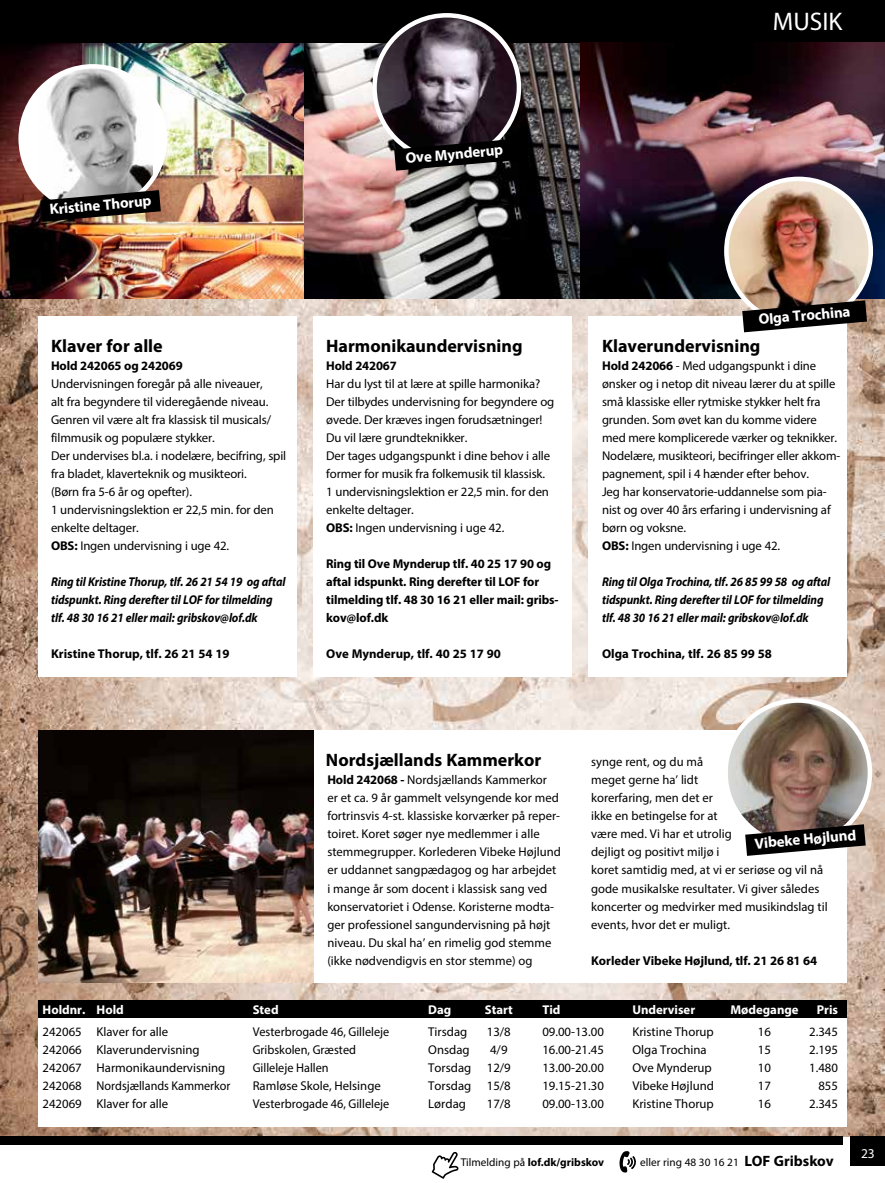
<style>
.page{position:relative;width:885px;height:1183px;background:#fff}
.page>*{position:absolute;margin:0;border:0;box-sizing:border-box;transform-origin:0 0}
.t1{font:25.5px "Myriad Pro";color:#fff}
.t2{font:700 18px "Myriad Pro";color:#000}
.t3{font:700 15px "Myriad Pro";color:#fff}
.t4{font:13.5px "Myriad Pro";color:#fff}
.t5{font:12.75px/18px "Myriad Pro";color:#000}
.t6{font:700 12.75px/18px "Myriad Pro";letter-spacing:-.01em;color:#000}
.t7{font:italic 700 12.75px/18px "Myriad Pro";letter-spacing:-.01em;color:#000;scale:.92 1}
.t8{font:12.75px "Myriad Pro";color:#000;scale:.96 1}
.t9{font:700 12.75px "Myriad Pro";color:#fff}
.t10{font:11.25px "Myriad Pro";color:#000}
.t11{font:700 11.25px "Myriad Pro";color:#000}
.s1{font-weight:700}
.s2{font-weight:400}
.s3{font-weight:700;font-size:15px}
</style>
<div class="page">
<img style="left:0;top:298px;width:884px;height:837px">
<img style="left:0;top:43px;width:884px;height:255px">
<div style="left:313px;top:730px;width:533px;height:252px;background:#fff"></div>
<div style="left:850px;top:1135px;width:34px;height:30px;background:#000"></div>
<svg style="left:431px;top:1152px;width:27px;height:26px"></svg>
<svg style="left:619px;top:1151px;width:17px;height:21px"></svg>
<div style="left:0;top:1135px;width:842px;height:9px;background:#000"></div>
<div style="left:0;top:0;width:884px;height:43px;background:#000"></div>
<div style="left:588px;top:316px;width:258px;height:360px;background:#fff"></div>
<div style="left:38px;top:1000px;width:808px;height:18px;background:#000"></div>
<div style="left:38px;top:1018px;width:808px;height:108px;background:#fff"></div>
<div style="left:38px;top:316px;width:258px;height:360px;background:#fff"></div>
<div style="left:313px;top:316px;width:258px;height:360px;background:#fff"></div>
<img style="left:726px;top:179px;width:144px;height:144px;border-radius:72px">
<div style="left:724px;top:176px;width:148px;height:149px;border:4px solid #fff;border-radius:50%"></div>
<svg style="left:742px;top:300px;width:124px;height:32px"></svg>
<img style="left:728px;top:700px;width:141px;height:144px">
<div style="left:723px;top:698px;width:149px;height:149px;border:4px solid #fff;border-radius:50%"></div>
<svg style="left:745px;top:824px;width:120px;height:31px"></svg>
<img style="left:38px;top:730px;width:275px;height:252px">
<div style="left:21px;top:66px;width:144px;height:145px;background:#fff;border-radius:50%"></div>
<img style="left:38px;top:66px;width:115px;height:145px">
<div style="left:18px;top:64px;width:149px;height:149px;border:4px solid #fff;border-radius:50%"></div>
<img style="left:374px;top:15px;width:144px;height:145px">
<div style="left:372px;top:13px;width:149px;height:149px;border:4px solid #fff;border-radius:50%"></div>
<svg style="left:40px;top:190px;width:121px;height:32px"></svg>
<svg style="left:394px;top:139px;width:120px;height:32px"></svg>
<h1 class="t1" style="left:772px;top:5px;width:71px">MUSIK</h1>
<p class="t3" style="left:49px;top:200px;width:104px;rotate:-5deg">Kristine Thorup</p>
<p class="t3" style="left:404px;top:148px;width:99px;rotate:-5deg">Ove Mynderup</p>
<h2 class="t2" style="left:51px;top:334px;width:113px">Klaver for alle</h2>
<h2 class="t2" style="left:326px;top:334px;width:198px">Harmonikaundervisning</h2>
<p class="t6" style="left:51px;top:356px;width:133px">Hold 242065 og 242069</p>
<p class="t5" style="left:51px;top:374px;width:237px">Undervisningen foregår på alle niveauer,<br>alt fra begyndere til videregående niveau.<br>Genren vil være alt fra klassisk til musicals/ filmmusik og populære stykker.<br>Der undervises bl.a. i nodelære, becifring, spil fra bladet, klaverteknik og musikteori.<br>(Børn fra 5-6 år og opefter).<br>1 undervisningslektion er 22,5 min. for den enkelte deltager.<br><span class="s1">OBS:</span> Ingen undervisning i uge 42.</p>
<p class="t7" style="left:51px;top:572px;width:256px">Ring til Kristine Thorup, tlf. 26 21 54 19 og aftal tidspunkt. Ring derefter til LOF for tilmelding tlf. 48 30 16 21 eller mail: gribskov@lof.dk</p>
<p class="t6" style="left:51px;top:644px;width:180px">Kristine Thorup, tlf. 26 21 54 19</p>
<p class="t6" style="left:326px;top:356px;width:72px">Hold 242067</p>
<p class="t5" style="left:326px;top:374px;width:230px">Har du lyst til at lære at spille harmonika?<br>Der tilbydes undervisning for begyndere og øvede. Der kræves ingen forudsætninger!<br>Du vil lære grundteknikker.<br>Der tages udgangspunkt i dine behov i alle former for musik fra folkemusik til klassisk.<br>1 undervisningslektion er 22,5 min. for den enkelte deltager.<br><span class="s1">OBS:</span> Ingen undervisning i uge 42.</p>
<p class="t6" style="left:326px;top:554px;width:234px">Ring til Ove Mynderup tlf. 40 25 17 90 og aftal idspunkt. Ring derefter til LOF for tilmelding tlf. 48 30 16 21 eller mail: gribs&shy;kov@lof.dk</p>
<p class="t6" style="left:326px;top:644px;width:176px">Ove Mynderup, tlf. 40 25 17 90</p>
<p class="t3" style="left:757px;top:309px;width:94px;rotate:-5deg">Olga Trochina</p>
<h2 class="t2" style="left:602px;top:334px;width:160px">Klaverundervisning</h2>
<p class="t5" style="left:602px;top:356px;width:240px"><span class="s1">Hold 242066</span> - Med udgangspunkt i dine ønsker og i netop dit niveau lærer du at spille små klassiske eller rytmiske stykker helt fra grunden. Som øvet kan du komme videre med mere komplicerede værker og teknikker.<br>Nodelære, musikteori, becifringer eller akkom&shy;pagnement, spil i 4 hænder efter behov.<br>Jeg har konservatorie-uddannelse som pia&shy;nist og over 40 års erfaring i undervisning af børn og voksne.<br><span class="s1">OBS:</span> Ingen undervisning i uge 42.</p>
<p class="t7" style="left:602px;top:572px;width:250px">Ring til Olga Trochina, tlf. 26 85 99 58 og aftal tidspunkt. Ring derefter til LOF for tilmelding tlf. 48 30 16 21 eller mail: gribskov@lof.dk</p>
<p class="t6" style="left:602px;top:644px;width:171px">Olga Trochina, tlf. 26 85 99 58</p>
<h2 class="t2" style="left:326px;top:748px;width:217px">Nordsjællands Kammerkor</h2>
<p class="t5" style="left:327px;top:770px;width:235px"><span class="s1">Hold 242068 -</span> Nordsjællands Kammerkor<br>er et ca. 9 år gammelt velsyngende kor med fortrinsvis 4-st. klassiske korværker på reper&shy;toiret. Koret søger nye medlemmer i alle stemmegrupper. Korlederen Vibeke Højlund er uddannet sangpædagog og har arbejdet i mange år som docent i klassisk sang ved konservatoriet i Odense. Koristerne modta&shy;ger professionel sangundervisning på højt niveau. Du skal ha’ en rimelig god stemme (ikke nødvendigvis en stor stemme) og</p>
<p class="t5" style="left:591px;top:752px;width:238px">synge rent, og du må<br>meget gerne ha’ lidt<br>korerfaring, men det er<br>ikke en betingelse for at<br>være med. Vi har et utrolig<br>dejligt og positivt miljø i<br>koret samtidig med, at vi er seriøse og vil nå gode musikalske resultater. Vi giver således koncerter og medvirker med musikindslag til events, hvor det er muligt.</p>
<p class="t6" style="left:591px;top:950px;width:228px">Korleder Vibeke Højlund, tlf. 21 26 81 64</p>
<p class="t3" style="left:753px;top:833px;width:103px;rotate:-5deg">Vibeke Højlund</p>
<p class="t9" style="left:43px;top:1001px;width:83px">Holdnr. Hold</p>
<p class="t9" style="left:253px;top:1001px;width:27px">Sted</p>
<p class="t9" style="left:428px;top:1001px;width:25px">Dag</p>
<p class="t9" style="left:485px;top:1001px;width:29px">Start</p>
<p class="t9" style="left:542px;top:1001px;width:20px">Tid</p>
<p class="t9" style="left:632px;top:1001px;width:64px">Underviser</p>
<p class="t9" style="left:730px;top:1001px;width:70px">Mødegange</p>
<p class="t9" style="left:816px;top:1001px;width:23px">Pris</p>
<p class="t5" style="left:43px;top:1022px;width:127px">242065 Klaver for alle</p>
<p class="t8" style="left:253px;top:1023px;width:144px">Vesterbrogade 46, Gilleleje</p>
<p class="t5" style="left:428px;top:1022px;width:41px">Tirsdag</p>
<p class="t5" style="left:487px;top:1022px;width:25px">13/8</p>
<p class="t5" style="left:542px;top:1022px;width:63px">09.00-13.00</p>
<p class="t5" style="left:632px;top:1022px;width:83px">Kristine Thorup</p>
<p class="t5" style="left:757px;top:1022px;width:15px">16</p>
<p class="t5" style="left:809px;top:1022px;width:30px">2.345</p>
<p class="t5" style="left:43px;top:1040px;width:159px">242066 Klaverundervisning</p>
<p class="t8" style="left:253px;top:1041px;width:109px">Gribskolen, Græsted</p>
<p class="t5" style="left:428px;top:1040px;width:43px">Onsdag</p>
<p class="t5" style="left:490px;top:1040px;width:19px">4/9</p>
<p class="t5" style="left:542px;top:1040px;width:63px">16.00-21.45</p>
<p class="t5" style="left:632px;top:1040px;width:76px">Olga Trochina</p>
<p class="t5" style="left:757px;top:1040px;width:15px">15</p>
<p class="t5" style="left:809px;top:1040px;width:30px">2.195</p>
<p class="t5" style="left:43px;top:1058px;width:184px">242067 Harmonikaundervisning</p>
<p class="t8" style="left:253px;top:1059px;width:81px">Gilleleje Hallen</p>
<p class="t5" style="left:428px;top:1058px;width:84px">Torsdag 12/9</p>
<p class="t5" style="left:542px;top:1058px;width:63px">13.00-20.00</p>
<p class="t5" style="left:632px;top:1058px;width:81px">Ove Mynderup</p>
<p class="t5" style="left:757px;top:1058px;width:15px">10</p>
<p class="t5" style="left:809px;top:1058px;width:30px">1.480</p>
<p class="t5" style="left:43px;top:1076px;width:189px">242068 Nordsjællands Kammerkor</p>
<p class="t5" style="left:253px;top:1076px;width:130px">Ramløse Skole, Helsinge</p>
<p class="t5" style="left:428px;top:1076px;width:84px">Torsdag 15/8</p>
<p class="t5" style="left:542px;top:1076px;width:63px">19.15-21.30</p>
<p class="t5" style="left:632px;top:1076px;width:83px">Vibeke Højlund</p>
<p class="t5" style="left:757px;top:1076px;width:15px">17</p>
<p class="t5" style="left:818px;top:1076px;width:21px">855</p>
<p class="t5" style="left:43px;top:1094px;width:127px">242069 Klaver for alle</p>
<p class="t8" style="left:253px;top:1095px;width:144px">Vesterbrogade 46, Gilleleje</p>
<p class="t5" style="left:428px;top:1094px;width:39px">Lørdag</p>
<p class="t5" style="left:487px;top:1094px;width:25px">17/8</p>
<p class="t5" style="left:542px;top:1094px;width:63px">09.00-13.00</p>
<p class="t5" style="left:632px;top:1094px;width:83px">Kristine Thorup</p>
<p class="t5" style="left:757px;top:1094px;width:15px">16</p>
<p class="t5" style="left:809px;top:1094px;width:30px">2.345</p>
<p class="t11" style="left:461px;top:1154px;width:145px"><span class="s2">Tilmelding på</span> lof.dk/gribskov</p>
<p class="t10" style="left:640px;top:1154px;width:195px">eller ring 48 30 16 21 <span class="s3">LOF Gribskov</span></p>
<p class="t4" style="left:860px;top:1144px;width:15px">23</p>
</div>
